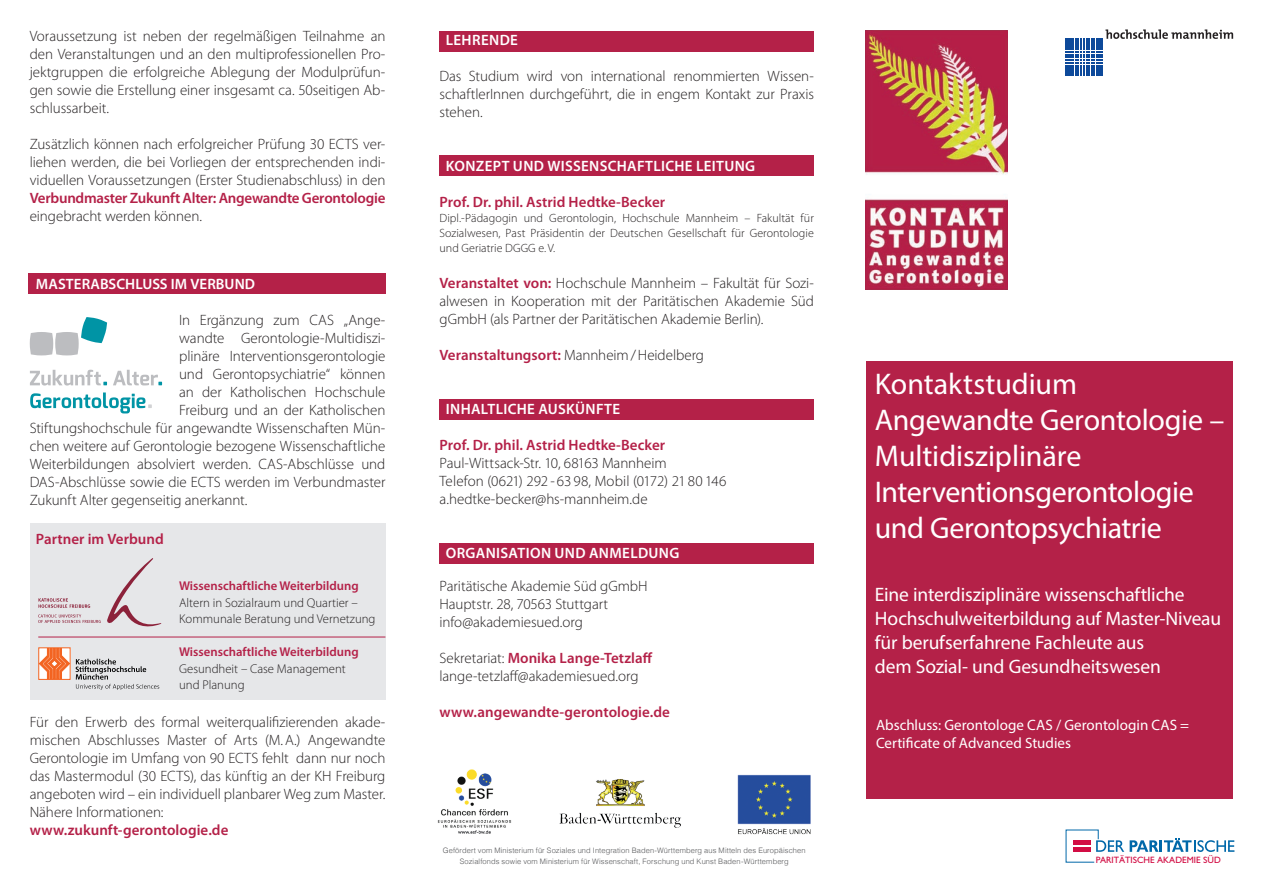
<style>
.page{position:relative;width:1263px;height:893px;background:#fff}
.page>*{position:absolute;margin:0;border:0;box-sizing:border-box;transform-origin:0 0}
.t1{font:30px/36px "Myriad Pro";letter-spacing:-.015em;color:#fff}
.t2{font:19.5px/24px "Myriad Pro";letter-spacing:-.01em;color:#fff}
.t3{font:300 15px/18px "Myriad Pro";letter-spacing:-.005em;color:#231f20;text-align:justify}
.t4{font:600 15px "Myriad Pro";color:#b42148}
.t5{font:600 15px "Myriad Pro";letter-spacing:.02em;color:#fff}
.t6{font:15px/18px "Myriad Pro";color:#fff}
.t7{font:600 15px "Myriad Pro";letter-spacing:-.02em;color:#b42148}
.t8{font:300 12.75px/16.5px "Myriad Pro";color:#231f20}
.t9{font:600 12.75px "Myriad Pro";color:#b42148}
.t10{font:300 12px/15px "Myriad Pro";letter-spacing:.005em;color:#231f20;text-align:justify}
.t11{font:500 9.45px "Chantilly";letter-spacing:.005em;color:#d20d44}
.t12{font:300 7.5px/10.5px "Helvetica";letter-spacing:.015em;color:#57585a;text-align:center}
.s1{font-weight:600;color:#b42148}
</style>
<div class="page">
<div style="left:439px;top:543px;width:375px;height:21px;background:#b42148"></div>
<div style="left:439px;top:399px;width:375px;height:20px;background:#b42148"></div>
<div style="left:439px;top:155px;width:375px;height:21px;background:#b42148"></div>
<div style="left:439px;top:31px;width:375px;height:21px;background:#b42148"></div>
<div style="left:30px;top:523px;width:355px;height:176px;background:#e6e7e9"></div>
<div style="left:28px;top:273px;width:357px;height:21px;background:#b42148"></div>
<img style="left:865px;top:31px;width:143px;height:258px">
<div style="left:866px;top:361px;width:366px;height:438px;background:#b42148"></div>
<svg style="left:1065px;top:29px;width:168px;height:47px"></svg>
<svg style="left:1065px;top:829px;width:169px;height:34px"></svg>
<svg style="left:38px;top:558px;width:124px;height:69px"></svg>
<hr style="left:38px;top:637px;width:347px;height:1px;background:#b42148">
<svg style="left:30px;top:317px;width:77px;height:38px"></svg>
<svg style="left:30px;top:370px;width:132px;height:16px"></svg>
<svg style="left:30px;top:392px;width:122px;height:21px"></svg>
<div style="left:39px;top:648px;width:31px;height:32px;border:1px solid #f36421"></div>
<svg style="left:39px;top:648px;width:31px;height:31px"></svg>
<svg style="left:76px;top:659px;width:83px;height:31px"></svg>
<img style="left:437px;top:769px;width:374px;height:66px">
<p class="t3" style="left:30px;top:27px;width:357px">Voraussetzung ist neben der regelmäßigen Teilnahme an den Veranstaltungen und an den multiprofessionellen Pro&shy;jektgruppen die erfolgreiche Ablegung der Modulprüfun&shy;gen sowie die Erstellung einer insgesamt ca. 50seitigen Ab&shy;schlussarbeit.</p>
<p class="t3" style="left:30px;top:135px;width:357px">Zusätzlich können nach erfolgreicher Prüfung 30 ECTS ver&shy;liehen werden, die bei Vorliegen der entsprechenden indi&shy;viduellen Voraussetzungen (Erster Studienabschluss) in den</p>
<p class="t7" style="left:30px;top:188px;width:357px">Verbundmaster Zukunft Alter: Angewandte Gerontologie</p>
<p class="t3" style="left:30px;top:207px;width:174px">eingebracht werden können.</p>
<p class="t5" style="left:36px;top:274px;width:221px">MASTERABSCHLUSS IM VERBUND</p>
<p class="t3" style="left:179px;top:310px;width:208px">In Ergänzung zum CAS „Ange-</p>
<p class="t3" style="left:179px;top:328px;width:208px">wandte Gerontologie-Multidiszi-</p>
<p class="t3" style="left:179px;top:346px;width:208px">plinäre Interventionsgerontologie</p>
<p class="t3" style="left:179px;top:364px;width:208px">und Gerontopsychiatrie“ können</p>
<p class="t3" style="left:179px;top:382px;width:208px">an der Katholischen Hochschule</p>
<p class="t3" style="left:179px;top:400px;width:208px">Freiburg und an der Katholischen</p>
<p class="t3" style="left:30px;top:418px;width:357px">Stiftungshochschule für angewandte Wissenschaften Mün-</p>
<p class="t3" style="left:30px;top:436px;width:357px">chen weitere auf Gerontologie bezogene Wissenschaftliche</p>
<p class="t3" style="left:30px;top:454px;width:357px">Weiterbildungen absolviert werden. CAS-Abschlüsse und</p>
<p class="t3" style="left:30px;top:472px;width:357px">DAS-Abschlüsse sowie die ECTS werden im Verbundmaster</p>
<p class="t3" style="left:30px;top:490px;width:219px">Zukunft Alter gegenseitig anerkannt.</p>
<p class="t4" style="left:36px;top:529px;width:129px">Partner im Verbund</p>
<p class="t9" style="left:179px;top:578px;width:181px">Wissenschaftliche Weiterbildung</p>
<p class="t8" style="left:179px;top:594px;width:198px">Altern in Sozialraum und Quartier –<br>Kommunale Beratung und Vernetzung</p>
<p class="t9" style="left:179px;top:644px;width:181px">Wissenschaftliche Weiterbildung</p>
<p class="t8" style="left:179px;top:660px;width:168px">Gesundheit – Case Management und Planung</p>
<p class="t3" style="left:30px;top:712px;width:357px">Für den Erwerb des formal weiterqualifizierenden akade&shy;mischen Abschlusses Master of Arts (M.A.) Angewandte Gerontologie im Umfang von 90 ECTS fehlt dann nur noch das Mastermodul (30 ECTS), das künftig an der KH Freiburg angeboten wird – ein individuell planbarer Weg zum Master.<br>Nähere Informationen:</p>
<p class="t4" style="left:30px;top:820px;width:200px">www.zukunft-gerontologie.de</p>
<p class="t5" style="left:446px;top:31px;width:74px">LEHRENDE</p>
<p class="t3" style="left:439px;top:67px;width:376px">Das Studium wird von international renommierten Wissen&shy;schaftlerInnen durchgeführt, die in engem Kontakt zur Praxis stehen.</p>
<p class="t5" style="left:446px;top:157px;width:311px">KONZEPT UND WISSENSCHAFTLICHE LEITUNG</p>
<p class="t4" style="left:439px;top:193px;width:227px">Prof. Dr. phil. Astrid Hedtke-Becker</p>
<p class="t10" style="left:439px;top:211px;width:376px">Dipl.-Pädagogin und Gerontologin, Hochschule Mannheim – Fakultät für Sozialwesen, Past Präsidentin der Deutschen Gesellschaft für Gerontologie und Geriatrie DGGG e.V.</p>
<p class="t3" style="left:439px;top:274px;width:376px"><span class="s1">Veranstaltet von:</span> Hochschule Mannheim – Fakultät für Sozi&shy;alwesen in Kooperation mit der Paritätischen Akademie Süd gGmbH (als Partner der Paritätischen Akademie Berlin).</p>
<p class="t3" style="left:439px;top:346px;width:266px"><span class="s1">Veranstaltungsort:</span> Mannheim/Heidelberg</p>
<p class="t5" style="left:446px;top:400px;width:176px">INHALTLICHE AUSKÜNFTE</p>
<p class="t4" style="left:439px;top:436px;width:227px">Prof. Dr. phil. Astrid Hedtke-Becker</p>
<p class="t3" style="left:439px;top:454px;width:289px;text-align:left">Paul-Wittsack-Str. 10, 68163 Mannheim<br>Telefon (0621) 292 - 63 98, Mobil (0172) 21 80 146 a.hedtke-becker@hs-mannheim.de</p>
<p class="t5" style="left:446px;top:544px;width:235px">ORGANISATION UND ANMELDUNG</p>
<p class="t3" style="left:439px;top:577px;width:210px;text-align:left">Paritätische Akademie Süd gGmbH<br>Hauptstr. 28, 70563 Stuttgart info@akademiesued.org</p>
<p class="t3" style="left:439px;top:649px;width:215px">Sekretariat: <span class="s1">Monika Lange-Tetzlaff </span>lange-tetzlaff@akademiesued.org</p>
<p class="t4" style="left:439px;top:703px;width:232px">www.angewandte-gerontologie.de</p>
<p class="t12" style="left:443px;top:845px;width:364px">Gefördert vom Ministerium für Soziales und Integration Baden-Württemberg aus Mitteln des Europäischen<br>Sozialfonds sowie vom Ministerium für Wissenschaft, Forschung und Kunst Baden-Württemberg</p>
<h1 class="t1" style="left:875px;top:365px;width:351px">Kontaktstudium<br>Angewandte Gerontologie –<br>Multidisziplinäre<br>Interventionsgerontologie und Gerontopsychiatrie</h1>
<h2 class="t2" style="left:875px;top:582px;width:348px">Eine interdisziplinäre wissenschaftliche Hochschulweiterbildung auf Master-Niveau für berufserfahrene Fachleute aus<br>dem Sozial- und Gesundheitswesen</h2>
<p class="t6" style="left:876px;top:716px;width:315px">Abschluss: Gerontologe CAS / Gerontologin CAS =<br>Certificate of Advanced Studies</p>
<p class="t11" style="left:1096px;top:854px;width:127px">PARITÄTISCHE AKADEMIE SÜD</p>
</div>
